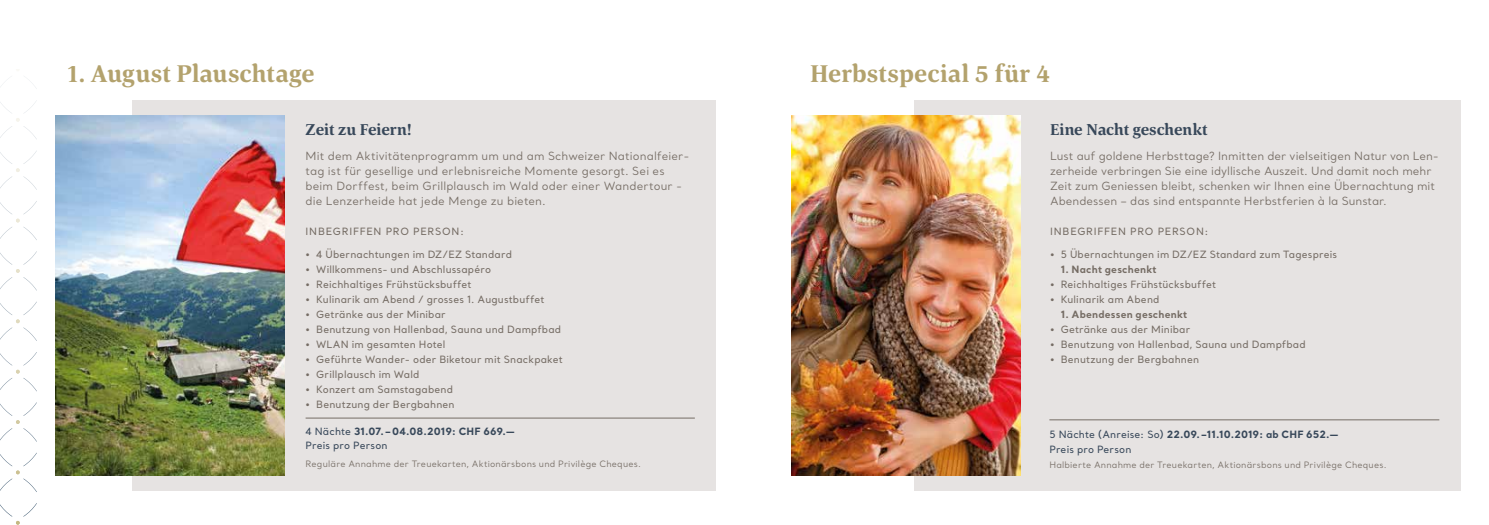
<style>
.page{position:relative;width:1489px;height:525px;background:#fff}
.page>*{position:absolute;margin:0;border:0;box-sizing:border-box;transform-origin:0 0}
.t1{font:700 25px "Corda";letter-spacing:.005em;color:#b3a26d}
.t2{font:700 16.25px "Corda";color:#38485a}
.t3{font:11.25px/15px "Santral";letter-spacing:.005em;color:#756c64}
.t4{font:500 10px "Santral";letter-spacing:.015em;color:#756c64}
.t5{font:500 10px/15px "Santral";letter-spacing:.015em;color:#38485a}
.t6{font:700 10px/13.8px "Santral";letter-spacing:.01em;color:#38485a}
.t7{font:500 10px "Santral";letter-spacing:.07em;color:#756c64}
.t8{font:700 10px "Santral";letter-spacing:.015em;color:#756c64}
.t9{font:8.75px "Santral";letter-spacing:.02em;color:#756c64}
.s1{font-weight:500}
.s2{font-weight:700}
</style>
<div class="page">
<div style="left:132px;top:100px;width:584px;height:390px;background:#e6e3e2"></div>
<img style="left:55px;top:115px;width:229px;height:360px">
<div style="left:914px;top:100px;width:546px;height:390px;background:#e6e3e2"></div>
<img style="left:791px;top:115px;width:229px;height:360px">
<hr style="left:1049px;top:419px;width:390px;height:1px;background:#756c64">
<hr style="left:305px;top:417px;width:389px;height:1px;background:#756c64">
<svg style="left:0;top:504px;width:36px;height:20px"></svg>
<svg style="left:0;top:453px;width:36px;height:38px"></svg>
<svg style="left:0;top:403px;width:36px;height:38px"></svg>
<svg style="left:0;top:353px;width:36px;height:38px"></svg>
<svg style="left:0;top:302px;width:36px;height:38px"></svg>
<svg style="left:0;top:252px;width:36px;height:38px"></svg>
<svg style="left:0;top:202px;width:36px;height:37px"></svg>
<svg style="left:0;top:152px;width:36px;height:37px"></svg>
<svg style="left:0;top:101px;width:36px;height:37px"></svg>
<svg style="left:0;top:76px;width:36px;height:12px"></svg>
<h1 class="t1" style="left:66px;top:57px;width:250px">1. August Plauschtage</h1>
<h2 class="t2" style="left:305px;top:119px;width:107px">Zeit zu Feiern!</h2>
<p class="t3" style="left:305px;top:148px;width:385px">Mit dem Aktivitätenprogramm um und am Schweizer Nationalfeier&shy;tag ist für gesellige und erlebnisreiche Momente gesorgt. Sei es beim Dorffest, beim Grillplausch im Wald oder einer Wandertour - die Lenzerheide hat jede Menge zu bieten.</p>
<p class="t7" style="left:305px;top:225px;width:160px">INBEGRIFFEN PRO PERSON:</p>
<p class="t4" style="left:305px;top:248px;width:208px">• 4 Übernachtungen im DZ/EZ Standard</p>
<p class="t4" style="left:305px;top:263px;width:187px">• Willkommens- und Abschlussapéro</p>
<p class="t4" style="left:305px;top:278px;width:167px">• Reichhaltiges Frühstücksbuffet</p>
<p class="t4" style="left:305px;top:293px;width:240px">• Kulinarik am Abend / grosses 1. Augustbuffet</p>
<p class="t4" style="left:305px;top:308px;width:142px">• Getränke aus der Minibar</p>
<p class="t4" style="left:305px;top:323px;width:257px">• Benutzung von Hallenbad, Sauna und Dampfbad</p>
<p class="t4" style="left:305px;top:338px;width:141px">• WLAN im gesamten Hotel</p>
<p class="t4" style="left:305px;top:353px;width:259px">• Geführte Wander- oder Biketour mit Snackpaket</p>
<p class="t4" style="left:305px;top:368px;width:115px">• Grillplausch im Wald</p>
<p class="t4" style="left:305px;top:383px;width:149px">• Konzert am Samstagabend</p>
<p class="t4" style="left:305px;top:398px;width:150px">• Benutzung der Bergbahnen</p>
<p class="t6" style="left:305px;top:424px;width:211px"><span class="s1">4 Nächte</span> 31.07.–04.08.2019: CHF 669.—<br><span class="s1">Preis pro Person</span></p>
<p class="t9" style="left:305px;top:458px;width:337px">Reguläre Annahme der Treuekarten, Aktionärsbons und Privilège Cheques.</p>
<h1 class="t1" style="left:810px;top:57px;width:242px">Herbstspecial 5 für 4</h1>
<h2 class="t2" style="left:1050px;top:119px;width:159px">Eine Nacht geschenkt</h2>
<p class="t3" style="left:1050px;top:148px;width:390px">Lust auf goldene Herbsttage? Inmitten der vielseitigen Natur von Len&shy;zerheide verbringen Sie eine idyllische Auszeit. Und damit noch mehr Zeit zum Geniessen bleibt, schenken wir Ihnen eine Übernachtung mit Abendessen – das sind entspannte Herbstferien à la Sunstar.</p>
<p class="t7" style="left:1050px;top:225px;width:160px">INBEGRIFFEN PRO PERSON:</p>
<p class="t4" style="left:1050px;top:248px;width:288px">• 5 Übernachtungen im DZ/EZ Standard zum Tagespreis</p>
<p class="t8" style="left:1060px;top:262px;width:97px">1. Nacht geschenkt</p>
<p class="t4" style="left:1050px;top:278px;width:167px">• Reichhaltiges Frühstücksbuffet</p>
<p class="t4" style="left:1050px;top:293px;width:111px">• Kulinarik am Abend</p>
<p class="t8" style="left:1060px;top:307px;width:128px">1. Abendessen geschenkt</p>
<p class="t4" style="left:1050px;top:323px;width:142px">• Getränke aus der Minibar</p>
<p class="t4" style="left:1050px;top:338px;width:257px">• Benutzung von Hallenbad, Sauna und Dampfbad</p>
<p class="t4" style="left:1050px;top:353px;width:150px">• Benutzung der Bergbahnen</p>
<p class="t5" style="left:1049px;top:426px;width:291px">5 Nächte (Anreise: So) <span class="s2">22.09.–11.10.2019: ab CHF 652.—<br></span>Preis pro Person</p>
<p class="t9" style="left:1049px;top:459px;width:338px">Halbierte Annahme der Treuekarten, Aktionärsbons und Privilège Cheques.</p>
</div>
